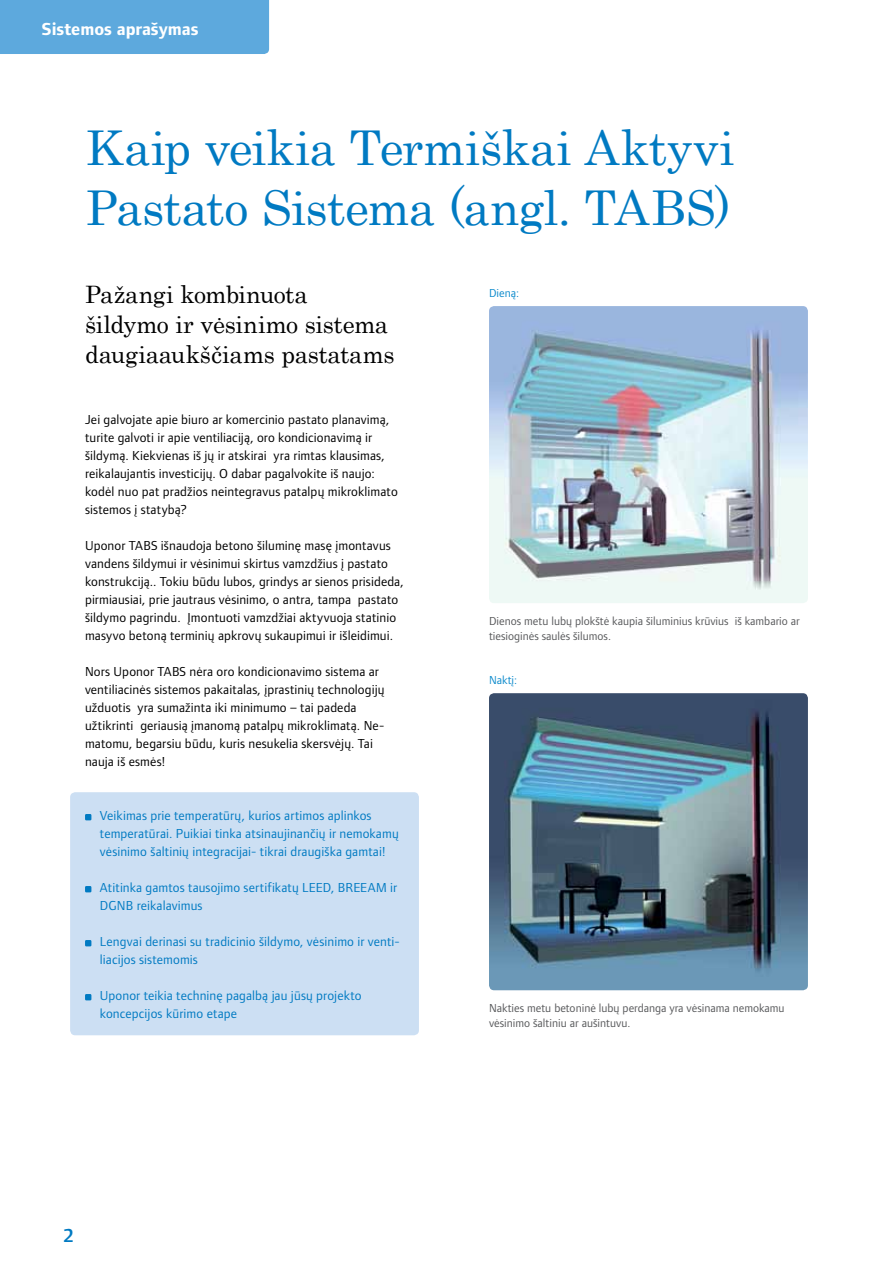
<style>
.page{position:relative;width:893px;height:1263px;background:#fff}
.page>*{position:absolute;margin:0;border:0;box-sizing:border-box;transform-origin:0 0}
.t1{font:48px/60px "Century";letter-spacing:-.015em;color:#007ac2}
.t2{font:24px/30px "Century";letter-spacing:-.01em;color:#000}
.t3{font:600 19.5px "Foundry Form Sans";color:#007ac2}
.t4{font:700 18px "Foundry Form Sans";color:#fff}
.t5{font:13.5px/18px "Foundry Form Sans";letter-spacing:.01em;color:#000}
.t6{font:13.5px/18px "Foundry Form Sans";letter-spacing:.01em;color:#007ac2}
.t7{font:12px/15px "Foundry Form Sans";color:#58595b}
.t8{font:12px "Foundry Form Sans";color:#0e8bcc}
</style>
<div class="page">
<img style="left:489px;top:693px;width:319px;height:297px">
<img style="left:489px;top:306px;width:319px;height:297px">
<div style="left:0;top:0;width:269px;height:54px;background:#5da9dd"></div>
<div style="left:70px;top:792px;width:349px;height:243px;background:#ccdff3;border-radius:5px"></div>
<svg style="left:85px;top:814px;width:6px;height:6px"></svg>
<svg style="left:85px;top:886px;width:6px;height:6px"></svg>
<svg style="left:85px;top:940px;width:6px;height:6px"></svg>
<svg style="left:85px;top:994px;width:6px;height:6px"></svg>
<h3 class="t4" style="left:42px;top:19px;width:158px">Sistemos aprašymas</h3>
<h1 class="t1" style="left:86px;top:114px;width:650px">Kaip veikia Termiškai Aktyvi<br>Pastato Sistema (angl. TABS)</h1>
<h2 class="t2" style="left:85px;top:277px;width:311px">Pažangi kombinuota šildymo ir vėsinimo sistema daugiaaukščiams pastatams</h2>
<p class="t5" style="left:85px;top:411px;width:314px">Jei galvojate apie biuro ar komercinio pastato planavimą, turite galvoti ir apie ventiliaciją, oro kondicionavimą ir šildymą. Kiekvienas iš jų ir atskirai yra rimtas klausimas, reikalaujantis investicijų. O dabar pagalvokite iš naujo: kodėl nuo pat pradžios neintegravus patalpų mikroklimato sistemos į statybą?</p>
<p class="t5" style="left:85px;top:537px;width:320px">Uponor TABS išnaudoja betono šiluminę masę įmontavus vandens šildymui ir vėsinimui skirtus vamzdžius į pastato konstrukciją.. Tokiu būdu lubos, grindys ar sienos prisideda, pirmiausiai, prie jautraus vėsinimo, o antra, tampa pastato šildymo pagrindu. Įmontuoti vamzdžiai aktyvuoja statinio masyvo betoną terminių apkrovų sukaupimui ir išleidimui.</p>
<p class="t5" style="left:85px;top:663px;width:301px">Nors Uponor TABS nėra oro kondicionavimo sistema ar ventiliacinės sistemos pakaitalas, įprastinių technologijų užduotis yra sumažinta iki minimumo – tai padeda užtikrinti geriausią įmanomą patalpų mikroklimatą. Ne&shy;matomu, begarsiu būdu, kuris nesukelia skersvėjų. Tai nauja iš esmės!</p>
<p class="t6" style="left:100px;top:807px;width:300px">Veikimas prie temperatūrų, kurios artimos aplinkos temperatūrai. Puikiai tinka atsinaujinančių ir nemokamų vėsinimo šaltinių integracijai- tikrai draugiška gamtai!</p>
<p class="t6" style="left:100px;top:879px;width:299px">Atitinka gamtos tausojimo sertifikatų LEED, BREEAM ir<br>DGNB reikalavimus</p>
<p class="t6" style="left:100px;top:933px;width:301px">Lengvai derinasi su tradicinio šildymo, vėsinimo ir venti&shy;liacijos sistemomis</p>
<p class="t6" style="left:100px;top:987px;width:263px">Uponor teikia techninę pagalbą jau jūsų projekto koncepcijos kūrimo etape</p>
<h3 class="t3" style="left:64px;top:1225px;width:11px">2</h3>
<p class="t8" style="left:489px;top:286px;width:32px">Dieną:</p>
<p class="t7" style="left:489px;top:613px;width:312px">Dienos metu lubų plokštė kaupia šiluminius krūvius iš kambario ar tiesioginės saulės šilumos.</p>
<p class="t8" style="left:489px;top:673px;width:30px">Naktį:</p>
<p class="t7" style="left:489px;top:1000px;width:297px">Nakties metu betoninė lubų perdanga yra vėsinama nemokamu vėsinimo šaltiniu ar aušintuvu.</p>
</div>
